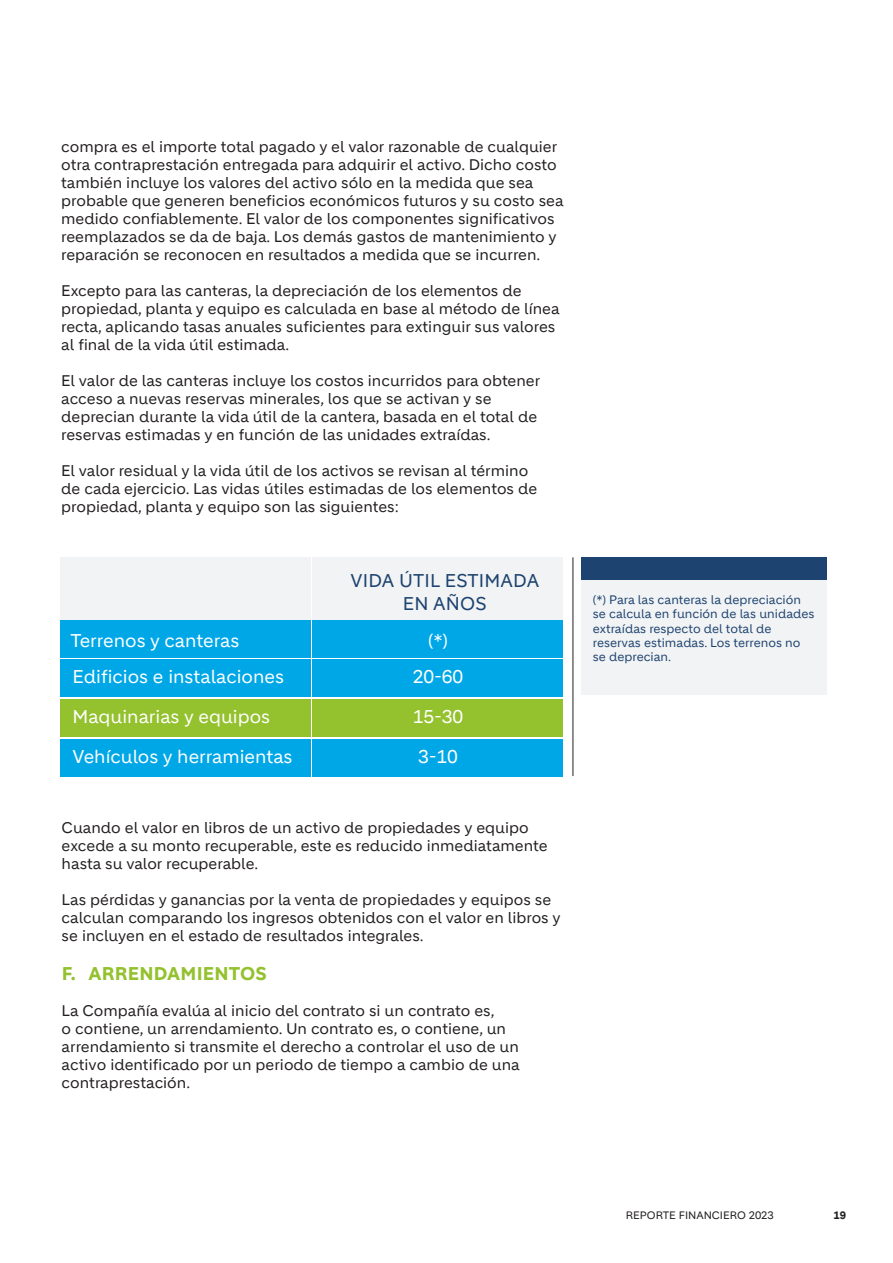
<style>
.page{position:relative;width:893px;height:1263px;background:#fff}
.page>*{position:absolute;margin:0;border:0;box-sizing:border-box;transform-origin:0 0}
.t1{font:18px "Holcim";color:#fff}
.t2{font:18px/22.5px "Holcim";letter-spacing:.01em;color:#1d4370;text-align:center}
.t3{font:700 18px "Holcim";letter-spacing:.01em;color:#94c12e}
.t4{font:15px/18px "Holcim";color:#231f20}
.t5{font:12px/14.4px "Holcim";color:#1d4370}
.t6{font:10.5px "Holcim";color:#231f20}
.t7{font:700 10.5px "Holcim";color:#231f20}
</style>
<div class="page">
<hr style="left:573px;top:557px;width:1px;height:219px;background:#231f20">
<div style="left:61px;top:659px;width:250px;height:38px;background:#00a7e7"></div>
<div style="left:61px;top:557px;width:250px;height:82px;background:#f2f3f4"></div>
<div style="left:61px;top:739px;width:250px;height:38px;background:#00a7e7"></div>
<div style="left:61px;top:620px;width:250px;height:38px;background:#00a7e7"></div>
<div style="left:61px;top:699px;width:250px;height:38px;background:#94c12e"></div>
<div style="left:313px;top:659px;width:250px;height:38px;background:#00a7e7"></div>
<div style="left:313px;top:557px;width:250px;height:82px;background:#f2f3f4"></div>
<div style="left:313px;top:739px;width:250px;height:38px;background:#00a7e7"></div>
<div style="left:313px;top:620px;width:250px;height:38px;background:#00a7e7"></div>
<div style="left:313px;top:699px;width:250px;height:38px;background:#94c12e"></div>
<div style="left:581px;top:567px;width:246px;height:127px;background:#f2f3f4"></div>
<div style="left:581px;top:557px;width:246px;height:23px;background:#1d4370"></div>
<p class="t4" style="left:61px;top:138px;width:504px">compra es el importe total pagado y el valor razonable de cualquier otra contraprestación entregada para adquirir el activo. Dicho costo también incluye los valores del activo sólo en la medida que sea probable que generen beneficios económicos futuros y su costo sea medido confiablemente. El valor de los componentes significativos reemplazados se da de baja. Los demás gastos de mantenimiento y reparación se reconocen en resultados a medida que se incurren.</p>
<p class="t4" style="left:61px;top:282px;width:500px">Excepto para las canteras, la depreciación de los elementos de propiedad, planta y equipo es calculada en base al método de línea recta, aplicando tasas anuales suficientes para extinguir sus valores al final de la vida útil estimada.</p>
<p class="t4" style="left:61px;top:372px;width:481px">El valor de las canteras incluye los costos incurridos para obtener acceso a nuevas reservas minerales, los que se activan y se deprecian durante la vida útil de la cantera, basada en el total de reservas estimadas y en función de las unidades extraídas.</p>
<p class="t4" style="left:61px;top:462px;width:477px">El valor residual y la vida útil de los activos se revisan al término de cada ejercicio. Las vidas útiles estimadas de los elementos de propiedad, planta y equipo son las siguientes:</p>
<p class="t1" style="left:70px;top:630px;width:170px">Terrenos y canteras</p>
<p class="t2" style="left:350px;top:570px;width:190px">VIDA ÚTIL ESTIMADA<br>EN AÑOS</p>
<p class="t1" style="left:428px;top:630px;width:21px">(*)</p>
<p class="t1" style="left:73px;top:667px;width:213px">Edificios e instalaciones</p>
<p class="t1" style="left:413px;top:667px;width:52px">20-60</p>
<p class="t1" style="left:73px;top:706px;width:199px">Maquinarias y equipos</p>
<p class="t1" style="left:413px;top:706px;width:52px">15-30</p>
<p class="t1" style="left:73px;top:746px;width:221px">Vehículos y herramientas</p>
<p class="t1" style="left:418px;top:746px;width:41px">3-10</p>
<p class="t4" style="left:62px;top:818px;width:487px">Cuando el valor en libros de un activo de propiedades y equipo excede a su monto recuperable, este es reducido inmediatamente hasta su valor recuperable.</p>
<p class="t4" style="left:62px;top:890px;width:500px">Las pérdidas y ganancias por la venta de propiedades y equipos se calculan comparando los ingresos obtenidos con el valor en libros y se incluyen en el estado de resultados integrales.</p>
<p class="t3" style="left:62px;top:963px;width:206px">F. ARRENDAMIENTOS</p>
<p class="t4" style="left:62px;top:1002px;width:460px">La Compañía evalúa al inicio del contrato si un contrato es,<br>o contiene, un arrendamiento. Un contrato es, o contiene, un arrendamiento si transmite el derecho a controlar el uso de un activo identificado por un periodo de tiempo a cambio de una contraprestación.</p>
<p class="t5" style="left:593px;top:592px;width:223px">(*) Para las canteras la depreciación se calcula en función de las unidades extraídas respecto del total de reservas estimadas. Los terrenos no se deprecian.</p>
<p class="t6" style="left:626px;top:1209px;width:150px">REPORTE FINANCIERO 2023</p>
<p class="t7" style="left:833px;top:1208px;width:14px">19</p>
</div>
